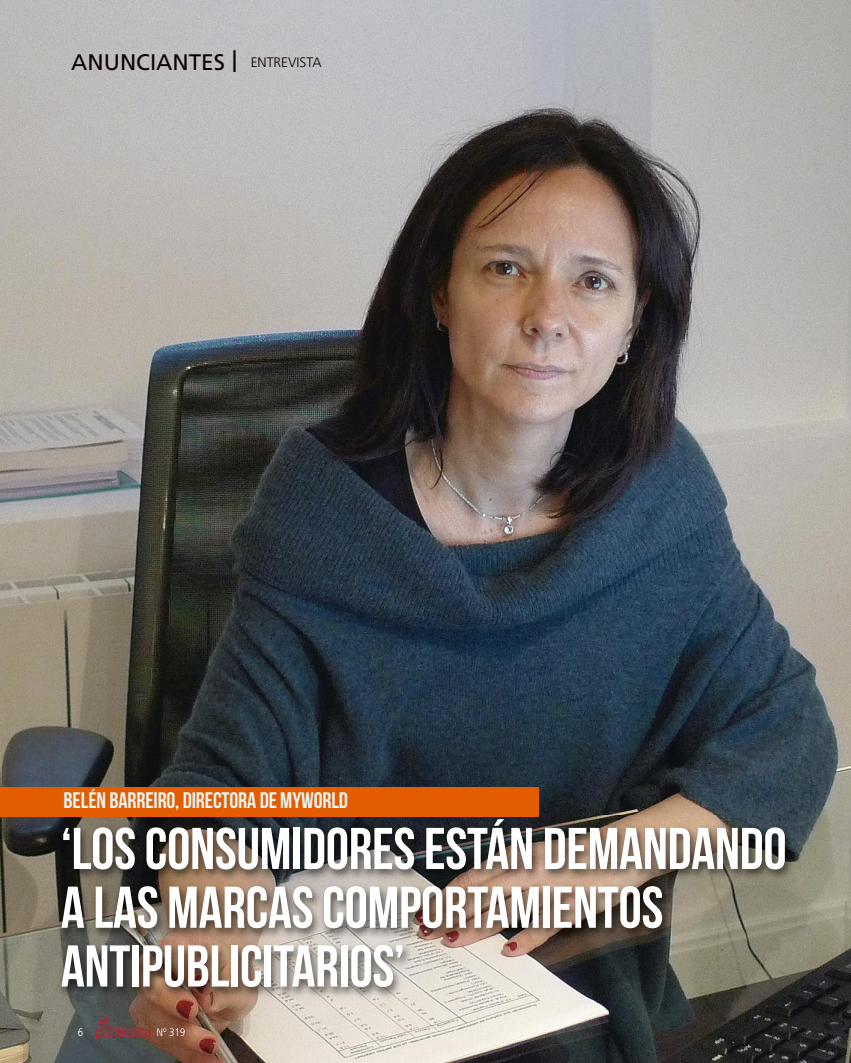
<style>
.page{position:relative;width:851px;height:1063px;background:#fff}
.page>*{position:absolute;margin:0;border:0;box-sizing:border-box;transform-origin:0 0}
.t1{font:58.75px/58.8px "Bebas Neue";letter-spacing:-.005em;color:#fff}
.t2{font:22.5px "Bebas Neue";letter-spacing:-.005em;color:#e5f3f1}
.t3{font:22.5px "Frutiger";color:#0b0000}
.t4{font:300 13.75px "Frutiger";color:#0b0000}
.t5{font:300 condensed 11.25px "Frutiger";color:#fff}
.s1{font-weight:300;font-size:31.25px}
</style>
<div class="page">
<img style="left:0;top:0;width:850px;height:1063px">
<img style="left:95px;top:1031px;width:60px;height:10px">
<div style="left:0;top:787px;width:539px;height:29px;background:#e35c00"></div>
<img style="left:30px;top:815px;width:816px;height:216px">
<img style="left:95px;top:1013px;width:60px;height:18px">
<svg style="left:78px;top:1028px;width:5px;height:3px"></svg>
<img style="left:157px;top:1028px;width:28px;height:3px">
<img style="left:30px;top:815px;width:509px;height:1px">
<p class="t3" style="left:71px;top:49px;width:168px">ANUNCIANTES <span class="s1">I</span></p>
<p class="t4" style="left:251px;top:55px;width:72px">ENTREVISTA</p>
<p class="t2" style="left:64px;top:788px;width:286px">BELÉN BARREIRO, DIRECTORA DE MYWORLD</p>
<p class="t1" style="left:61px;top:819px;width:727px">‘LOSCONSUMIDORESESTÁN DEMANDANDO<br>A LAS MARCASCOMPORTAMIENTOS<br>ANTIPUBLICITARIOS’</p>
<p class="t5" style="left:78px;top:1026px;width:7px">6</p>
<p class="t5" style="left:156px;top:1026px;width:30px">Nº 319</p>
</div>
